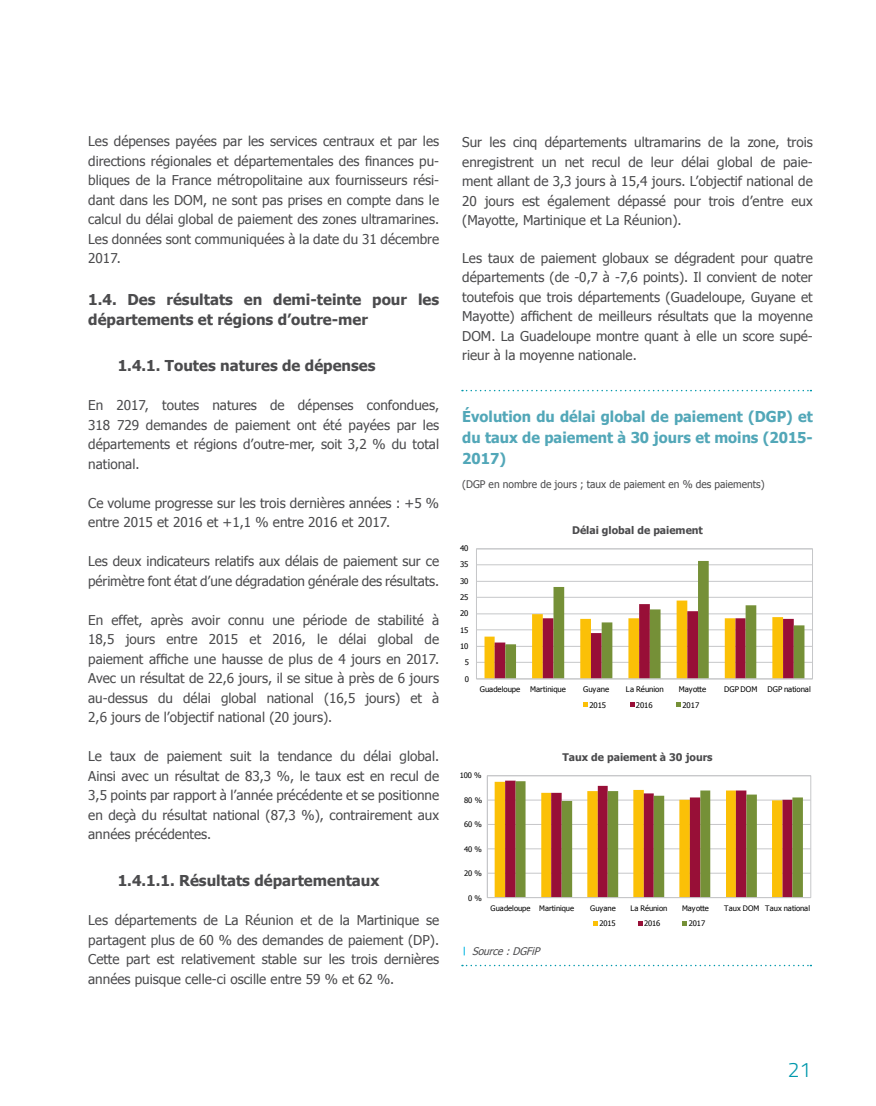
<style>
.page{position:relative;width:876px;height:1106px;background:#fff}
.page>*{position:absolute;margin:0;border:0;box-sizing:border-box;transform-origin:0 0}
.t1{font:300 21px "Titillium Web";color:#0098ac}
.t2{font:700 15px/19.5px "Tahoma";color:#4b4b4d}
.t3{font:700 15px/21px "Tahoma";color:#52a7b8;text-align:justify}
.t4{font:13.5px/19.5px "Tahoma";color:#4b4b4d;text-align:justify}
.t5{font:10.5px "Tahoma";color:#4b4b4d}
.t6{font:700 10.5px "Tahoma";color:#4b4b4d}
.t7{font:italic 10.5px "Tahoma";color:#4b4b4d}
.t8{font:7.65px "Tahoma";letter-spacing:-.005em;color:#000}
.t9{font:700 7.65px "Tahoma";letter-spacing:.005em;color:#000}
.t10{font:7.5px "Tahoma";letter-spacing:-.01em;color:#000}
.t11{font:700 7.5px "Tahoma";letter-spacing:-.015em;color:#000}
</style>
<div class="page">
<svg style="left:462px;top:964px;width:349px;height:2px"></svg>
<svg style="left:462px;top:390px;width:349px;height:1px"></svg>
<hr style="left:476px;top:662px;width:336px;height:1px;background:#c6c7c9">
<hr style="left:476px;top:646px;width:336px;height:1px;background:#c6c7c9">
<hr style="left:476px;top:629px;width:336px;height:1px;background:#c6c7c9">
<hr style="left:476px;top:613px;width:336px;height:1px;background:#c6c7c9">
<hr style="left:476px;top:597px;width:336px;height:1px;background:#c6c7c9">
<hr style="left:476px;top:581px;width:336px;height:1px;background:#c6c7c9">
<hr style="left:476px;top:564px;width:336px;height:1px;background:#c6c7c9">
<div style="left:476px;top:548px;width:337px;height:131px;border:1px solid #c6c7c9"></div>
<svg style="left:484px;top:561px;width:320px;height:117px"></svg>
<hr style="left:476px;top:678px;width:336px;height:1px;background:#c6c7c9">
<hr style="left:476px;top:549px;width:1px;height:130px;background:#c6c7c9">
<svg style="left:583px;top:702px;width:5px;height:5px"></svg>
<svg style="left:630px;top:702px;width:4px;height:5px"></svg>
<svg style="left:676px;top:702px;width:5px;height:5px"></svg>
<hr style="left:487px;top:873px;width:324px;height:1px;background:#c6c7c9">
<hr style="left:487px;top:848px;width:324px;height:1px;background:#c6c7c9">
<hr style="left:487px;top:824px;width:324px;height:1px;background:#c6c7c9">
<hr style="left:487px;top:799px;width:324px;height:1px;background:#c6c7c9">
<div style="left:487px;top:775px;width:324px;height:122px;border:1px solid #c6c7c9"></div>
<svg style="left:495px;top:780px;width:308px;height:117px"></svg>
<hr style="left:487px;top:897px;width:324px;height:1px;background:#c6c7c9">
<hr style="left:487px;top:775px;width:1px;height:122px;background:#c6c7c9">
<svg style="left:593px;top:921px;width:5px;height:4px"></svg>
<svg style="left:638px;top:921px;width:5px;height:4px"></svg>
<svg style="left:682px;top:921px;width:5px;height:4px"></svg>
<p class="t4" style="left:88px;top:131px;width:352px">Les dépenses payées par les services centraux et par les directions régionales et départementales des finances pu&shy;bliques de la France métropolitaine aux fournisseurs rési&shy;dant dans les DOM, ne sont pas prises en compte dans le calcul du délai global de paiement des zones ultramarines.<br>Les données sont communiquées à la date du 31 décembre 2017.</p>
<p class="t2" style="left:88px;top:289px;width:352px">1.4. Des résultats en demi-teinte pour les départements et régions d’outre-mer</p>
<p class="t2" style="left:118px;top:355px;width:259px">1.4.1. Toutes natures de dépenses</p>
<p class="t4" style="left:88px;top:395px;width:352px">En 2017, toutes natures de dépenses confondues, 318 729 demandes de paiement ont été payées par les départements et régions d’outre-mer, soit 3,2 % du total national.</p>
<p class="t4" style="left:88px;top:492px;width:352px">Ce volume progresse sur les trois dernières années : +5 % entre 2015 et 2016 et +1,1 % entre 2016 et 2017.</p>
<p class="t4" style="left:88px;top:551px;width:352px">Les deux indicateurs relatifs aux délais de paiement sur ce périmètre font état d’une dégradation générale des résultats.</p>
<p class="t4" style="left:88px;top:609px;width:352px">En effet, après avoir connu une période de stabilité à 18,5 jours entre 2015 et 2016, le délai global de paiement affiche une hausse de plus de 4 jours en 2017.<br>Avec un résultat de 22,6 jours, il se situe à près de 6 jours au-dessus du délai global national (16,5 jours) et à 2,6 jours de l’objectif national (20 jours).</p>
<p class="t4" style="left:88px;top:746px;width:352px">Le taux de paiement suit la tendance du délai global.<br>Ainsi avec un résultat de 83,3 %, le taux est en recul de 3,5 points par rapport à l’année précédente et se positionne en deçà du résultat national (87,3 %), contrairement aux années précédentes.</p>
<p class="t2" style="left:118px;top:869px;width:263px">1.4.1.1. Résultats départementaux</p>
<p class="t4" style="left:88px;top:909px;width:352px">Les départements de La Réunion et de la Martinique se partagent plus de 60 % des demandes de paiement (DP).<br>Cette part est relativement stable sur les trois dernières années puisque celle-ci oscille entre 59 % et 62 %.</p>
<p class="t4" style="left:462px;top:132px;width:352px">Sur les cinq départements ultramarins de la zone, trois enregistrent un net recul de leur délai global de paie&shy;ment allant de 3,3 jours à 15,4 jours. L’objectif national de 20 jours est également dépassé pour trois d’entre eux (Mayotte, Martinique et La Réunion).</p>
<p class="t4" style="left:462px;top:248px;width:352px">Les taux de paiement globaux se dégradent pour quatre départements (de -0,7 à -7,6 points). Il convient de noter toutefois que trois départements (Guadeloupe, Guyane et Mayotte) affichent de meilleurs résultats que la moyenne DOM. La Guadeloupe montre quant à elle un score supé&shy;rieur à la moyenne nationale.</p>
<p class="t3" style="left:462px;top:405px;width:352px">Évolution du délai global de paiement (DGP) et du taux de paiement à 30 jours et moins (2015- 2017)</p>
<p class="t5" style="left:462px;top:477px;width:304px">(DGP en nombre de jours ; taux de paiement en % des paiements)</p>
<p class="t8" style="left:460px;top:543px;width:10px">40</p>
<p class="t8" style="left:460px;top:559px;width:10px">35</p>
<p class="t8" style="left:460px;top:576px;width:10px">30</p>
<p class="t8" style="left:460px;top:592px;width:10px">25</p>
<p class="t8" style="left:460px;top:608px;width:10px">20</p>
<p class="t8" style="left:460px;top:625px;width:10px">15</p>
<p class="t8" style="left:460px;top:641px;width:10px">10</p>
<p class="t8" style="left:465px;top:657px;width:6px">5</p>
<p class="t8" style="left:465px;top:674px;width:6px">0</p>
<p class="t6" style="left:572px;top:523px;width:132px">Délai global de paiement</p>
<p class="t9" style="left:592px;top:531px;width:99px">Délai global de paiement</p>
<p class="t8" style="left:480px;top:684px;width:42px">Guadeloupe</p>
<p class="t8" style="left:530px;top:684px;width:37px">Martinique</p>
<p class="t8" style="left:583px;top:684px;width:28px">Guyane</p>
<p class="t8" style="left:626px;top:684px;width:39px">La Réunion</p>
<p class="t8" style="left:679px;top:684px;width:29px">Mayotte</p>
<p class="t8" style="left:724px;top:684px;width:35px">DGP DOM</p>
<p class="t8" style="left:767px;top:684px;width:45px">DGP national</p>
<p class="t8" style="left:589px;top:699px;width:18px">2015</p>
<p class="t8" style="left:636px;top:699px;width:18px">2016</p>
<p class="t8" style="left:682px;top:699px;width:18px">2017</p>
<p class="t6" style="left:562px;top:750px;width:152px">Taux de paiement à 30 jours</p>
<p class="t11" style="left:537px;top:755px;width:213px">Taux de paiement à 30 jours de la commande publique</p>
<p class="t10" style="left:460px;top:770px;width:23px">100 %</p>
<p class="t8" style="left:464px;top:795px;width:19px">80 %</p>
<p class="t10" style="left:464px;top:819px;width:19px">60 %</p>
<p class="t10" style="left:464px;top:844px;width:19px">40 %</p>
<p class="t10" style="left:464px;top:868px;width:19px">20 %</p>
<p class="t10" style="left:468px;top:893px;width:15px">0 %</p>
<p class="t10" style="left:491px;top:903px;width:85px">Guadeloupe Martinique</p>
<p class="t10" style="left:590px;top:903px;width:27px">Guyane</p>
<p class="t10" style="left:630px;top:903px;width:38px">La Réunion</p>
<p class="t10" style="left:682px;top:903px;width:28px">Mayotte</p>
<p class="t10" style="left:724px;top:903px;width:87px">Taux DOM Taux national</p>
<p class="t10" style="left:599px;top:918px;width:18px">2015</p>
<p class="t10" style="left:644px;top:918px;width:18px">2016</p>
<p class="t10" style="left:689px;top:918px;width:18px">2017</p>
<p class="t7" style="left:472px;top:944px;width:73px">Source:DGFiP</p>
<h1 class="t1" style="left:788px;top:1054px;width:25px">21</h1>
</div>
